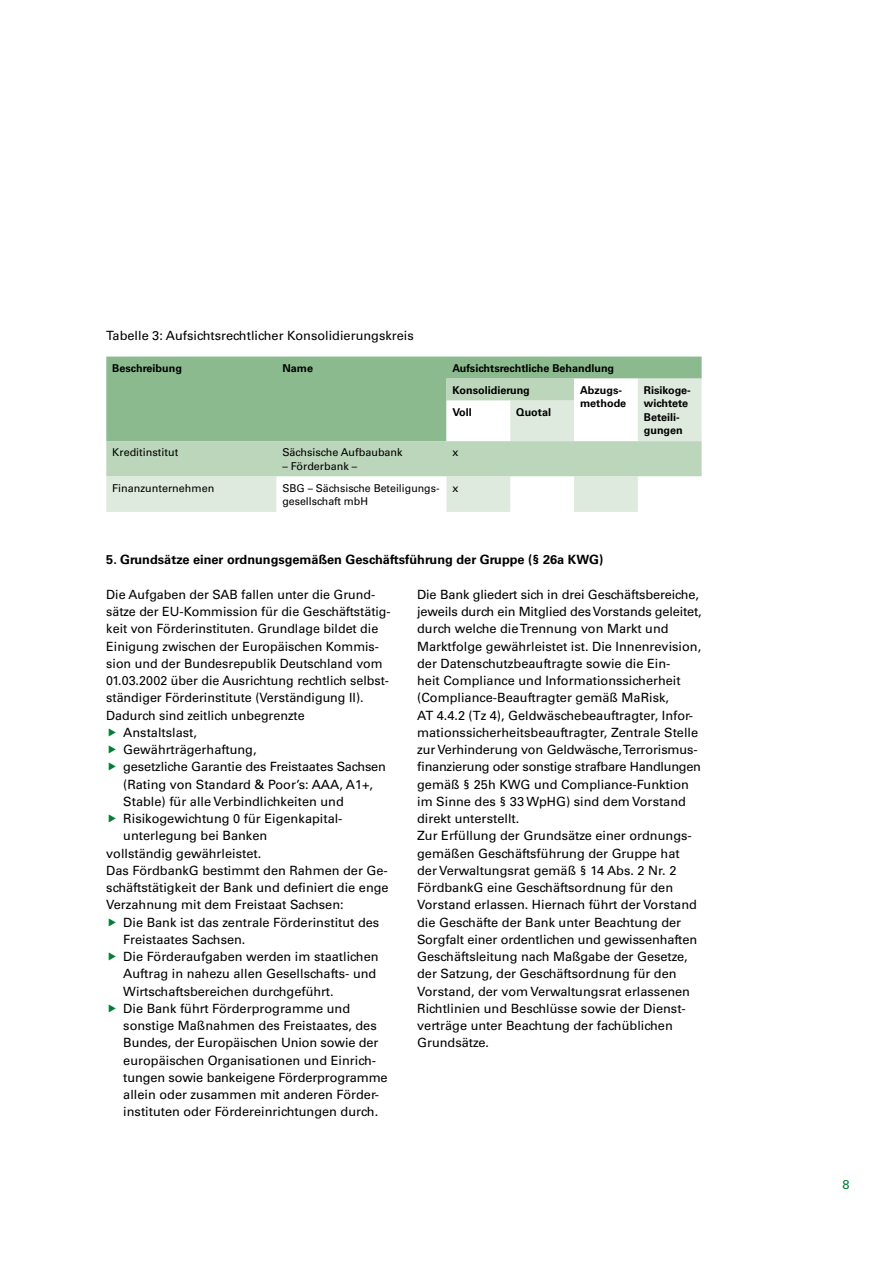
<style>
.page{position:relative;width:893px;height:1263px;background:#fff}
.page>*{position:absolute;margin:0;border:0;box-sizing:border-box;transform-origin:0 0}
.t1{font:12.75px/17.2px "Univers";color:#000}
.t2{font:700 12.75px "Univers";color:#000}
.t3{font:12.75px "Univers";color:#007f31}
.t4{font:700 10.8px/13.5px "Univers";color:#000}
.t5{font:10.8px/13.5px "Univers";color:#000}
</style>
<div class="page">
<div style="left:106px;top:357px;width:596px;height:22px;background:#8bba8e"></div>
<svg style="left:106px;top:379px;width:596px;height:133px"></svg>
<p class="t1" style="left:106px;top:327px;width:309px">Tabelle 3: Aufsichtsrechtlicher Konsolidierungskreis</p>
<p class="t4" style="left:112px;top:361px;width:71px">Beschreibung</p>
<p class="t4" style="left:282px;top:361px;width:32px">Name</p>
<p class="t4" style="left:452px;top:357px;width:163px;line-height:22px">Aufsichtsrechtliche Behandlung<br>Konsolidierung</p>
<p class="t4" style="left:580px;top:383px;width:48px">Abzugs&shy;methode</p>
<p class="t4" style="left:644px;top:383px;width:48px">Risikoge&shy;wichtete<br>Beteili&shy;gungen</p>
<p class="t4" style="left:452px;top:405px;width:21px">Voll</p>
<p class="t4" style="left:516px;top:405px;width:36px">Quotal</p>
<p class="t5" style="left:112px;top:446px;width:67px">Kreditinstitut</p>
<p class="t5" style="left:282px;top:446px;width:122px">Sächsische Aufbaubank</p>
<p class="t5" style="left:282px;top:459px;width:76px">– Förderbank –</p>
<p class="t5" style="left:452px;top:446px;width:8px">x</p>
<p class="t5" style="left:112px;top:481px;width:104px">Finanzunternehmen</p>
<p class="t5" style="left:282px;top:481px;width:159px">SBG – Sächsische Beteiligungs&shy;gesellschaft mbH</p>
<p class="t5" style="left:452px;top:481px;width:8px">x</p>
<p class="t2" style="left:106px;top:552px;width:498px">5. Grundsätze einer ordnungsgemäßen Geschäftsführung der Gruppe (§ 26a KWG)</p>
<p class="t1" style="left:106px;top:586px;width:270px">Die Aufgaben der SAB fallen unter die Grund-</p>
<p class="t1" style="left:106px;top:603px;width:285px">sätze der EU-Kommission für die Geschäftstätig-</p>
<p class="t1" style="left:106px;top:620px;width:273px">keit von Förderinstituten. Grundlage bildet die</p>
<p class="t1" style="left:106px;top:637px;width:274px">Einigung zwischen der Europäischen Kommis-</p>
<p class="t1" style="left:106px;top:655px;width:278px">sion und der Bundesrepublik Deutschland vom</p>
<p class="t1" style="left:106px;top:672px;width:284px">01.03.2002 über die Ausrichtung rechtlich selbst-</p>
<p class="t1" style="left:106px;top:689px;width:259px">ständiger Förderinstitute (Verständigung II).</p>
<p class="t1" style="left:106px;top:706px;width:200px">Dadurch sind zeitlich unbegrenzte</p>
<p class="t1" style="left:123px;top:724px;width:75px">Anstaltslast,</p>
<p class="t1" style="left:123px;top:741px;width:135px">Gewährträgerhaftung,</p>
<p class="t1" style="left:123px;top:758px;width:264px">gesetzliche Garantie des Freistaates Sachsen</p>
<p class="t1" style="left:123px;top:775px;width:251px">(Rating von Standard &amp; Poor’s: AAA, A1+,</p>
<p class="t1" style="left:123px;top:793px;width:222px">Stable) für alle Verbindlichkeiten und</p>
<p class="t1" style="left:123px;top:810px;width:220px">Risikogewichtung 0 für Eigenkapital-</p>
<p class="t1" style="left:123px;top:827px;width:146px">unterlegung bei Banken</p>
<p class="t1" style="left:106px;top:844px;width:156px">vollständig gewährleistet.</p>
<p class="t1" style="left:106px;top:862px;width:283px">Das FördbankG bestimmt den Rahmen der Ge-</p>
<p class="t1" style="left:106px;top:879px;width:284px">schäftstätigkeit der Bank und definiert die enge</p>
<p class="t1" style="left:106px;top:896px;width:239px">Verzahnung mit dem Freistaat Sachsen:</p>
<p class="t1" style="left:123px;top:913px;width:257px">Die Bank ist das zentrale Förderinstitut des</p>
<p class="t1" style="left:123px;top:931px;width:124px">Freistaates Sachsen.</p>
<p class="t1" style="left:123px;top:948px;width:257px">Die Förderaufgaben werden im staatlichen</p>
<p class="t1" style="left:123px;top:965px;width:255px">Auftrag in nahezu allen Gesellschafts- und</p>
<p class="t1" style="left:123px;top:982px;width:212px">Wirtschaftsbereichen durchgeführt.</p>
<p class="t1" style="left:123px;top:1000px;width:228px">Die Bank führt Förderprogramme und</p>
<p class="t1" style="left:123px;top:1017px;width:255px">sonstige Maßnahmen des Freistaates, des</p>
<p class="t1" style="left:123px;top:1034px;width:257px">Bundes, der Europäischen Union sowie der</p>
<p class="t1" style="left:123px;top:1051px;width:253px">europäischen Organisationen und Einrich-</p>
<p class="t1" style="left:123px;top:1069px;width:266px">tungen sowie bankeigene Förderprogramme</p>
<p class="t1" style="left:123px;top:1086px;width:257px">allein oder zusammen mit anderen Förder-</p>
<p class="t1" style="left:123px;top:1103px;width:256px">instituten oder Fördereinrichtungen durch.</p>
<p class="t1" style="left:417px;top:586px;width:286px">Die Bank gliedert sich in drei Geschäftsbereiche, jeweils durch ein Mitglied des Vorstands geleitet, durch welche die Trennung von Markt und Marktfolge gewährleistet ist. Die Innenrevision, der Datenschutzbeauftragte sowie die Ein-<br>heit Compliance und Informationssicherheit (Compliance-Beauftragter gemäß MaRisk,<br>AT 4.4.2 (Tz 4), Geldwäschebeauftragter, Infor&shy;mationssicherheitsbeauftragter, Zentrale Stelle zur Verhinderung von Geldwäsche, Terrorismus-- finanzierung oder sonstige strafbare Handlungen gemäß § 25h KWG und Compliance-Funktion im Sinne des § 33 WpHG) sind dem Vorstand direkt unterstellt.<br>Zur Erfüllung der Grundsätze einer ordnungs&shy;gemäßen Geschäftsführung der Gruppe hat der Verwaltungsrat gemäß § 14 Abs. 2 Nr. 2<br>FördbankG eine Geschäftsordnung für den Vorstand erlassen. Hiernach führt der Vorstand die Geschäfte der Bank unter Beachtung der Sorgfalt einer ordentlichen und gewissenhaften Geschäftsleitung nach Maßgabe der Gesetze, der Satzung, der Geschäftsordnung für den Vorstand, der vom Verwaltungsrat erlassenen Richtlinien und Beschlüsse sowie der Dienst&shy;verträge unter Beachtung der fachüblichen Grundsätze.</p>
<p class="t3" style="left:842px;top:1176px;width:9px">8</p>
</div>
